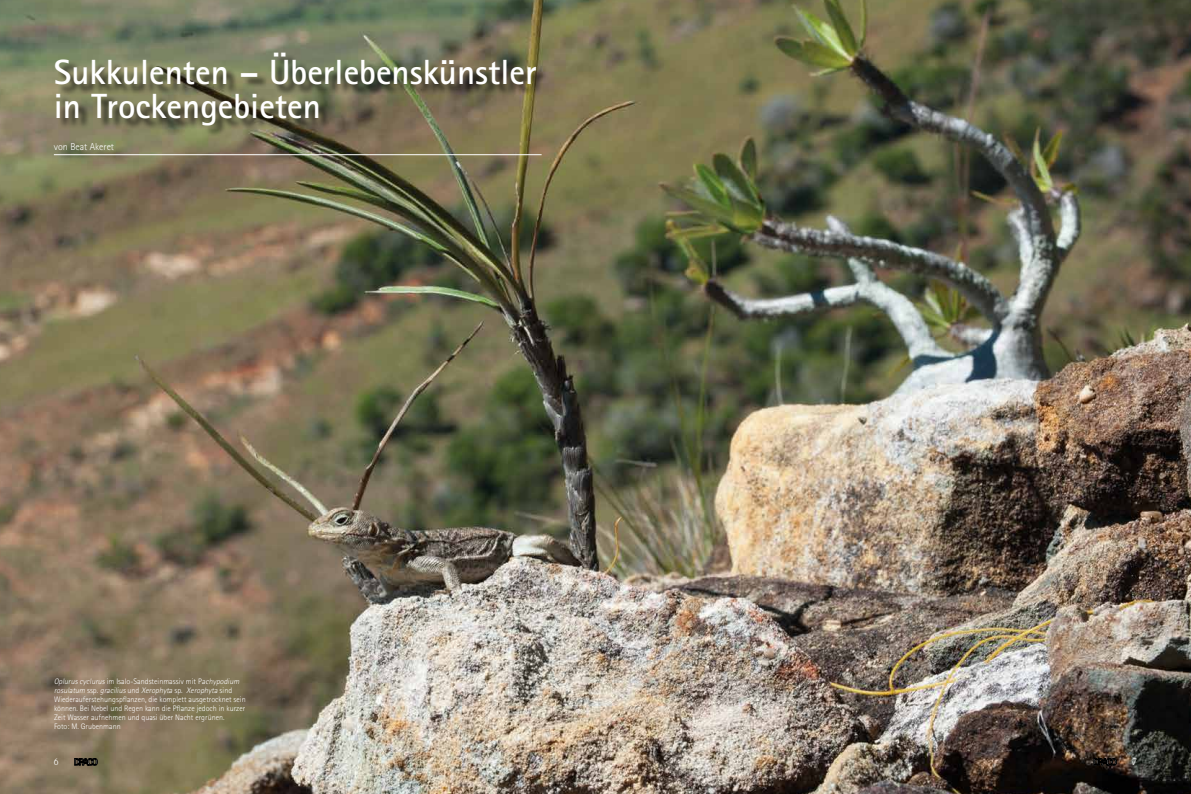
<style>
.page{position:relative;width:1191px;height:794px;background:#fff}
.page>*{position:absolute;margin:0;border:0;box-sizing:border-box;transform-origin:0 0}
.t1{font:700 35px/34px "Rotis Sans Serif";color:#fff}
.t2{font:300 10px "Rotis Sans Serif";color:#fff}
.t3{font:10px "Weidemann";color:#fff}
.t4{font:300 8px/9px "Rotis Sans Serif";color:#fff}
.s1{font-style:italic}
</style>
<div class="page">
<img style="left:0;top:0;width:1191px;height:794px">
<svg style="left:74px;top:758px;width:24px;height:7px"></svg>
<svg style="left:1093px;top:758px;width:23px;height:7px"></svg>
<div style="left:56px;top:54px;width:496px;height:113px;background:#000;opacity:.75"></div>
<hr style="left:54px;top:154px;width:487px;height:1px;background:#fff">
<h1 class="t1" style="left:54px;top:54px;width:484px">Sukkulenten – Überlebenskünstler in Trockengebieten</h1>
<p class="t2" style="left:54px;top:141px;width:62px">von Beat Akeret</p>
<p class="t4" style="left:54px;top:676px;width:193px"><span class="s1">Opluruscyclurus</span>im Isalo-Sandsteinmassiv mit P<span class="s1">achypodium rosulatum</span> ss p . <span class="s1">gracilius</span>u n d <span class="s1">Xerophyta</span> s p . <span class="s1">Xerophyta</span> s i n d Wiederauferstehungspflanzen, die komplett ausgetrocknet sein können. Bei Nebel und Regen kann die Pflanze jedoch in kurzer Zeit Wasser aufnehmen und quasi über Nacht ergrünen.<br>Foto: M. Grubenmann</p>
<p class="t3" style="left:54px;top:756px;width:6px">6</p>
<p class="t3" style="left:1132px;top:756px;width:6px">7</p>
</div>
